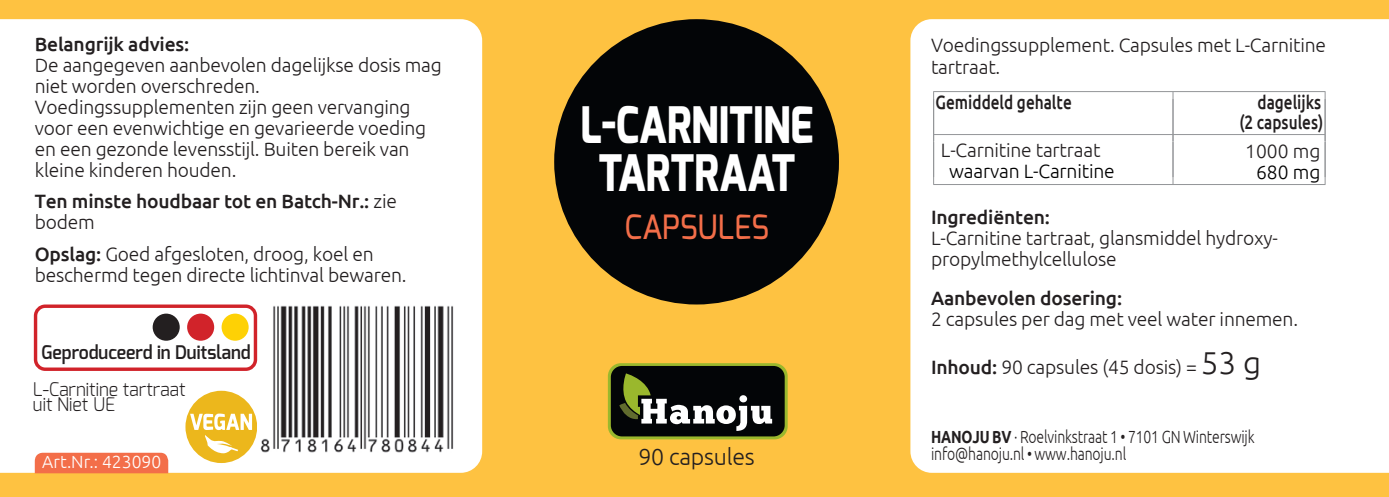
<style>
.page{position:relative;width:1389px;height:497px;background:#fff}
.page>*{position:absolute;margin:0;border:0;box-sizing:border-box;transform-origin:0 0}
.t1{font:800 50.05px/48.6px "Exo";color:#fff;text-align:center;scale:.8 1}
.t2{font:500 33.6px "Exo";color:#f36e49;scale:.9 1}
.t3{font:300 23.1px "Ubuntu";letter-spacing:-.01em;color:#231f20}
.t4{font:300 19.25px/21px "Ubuntu";letter-spacing:-.01em;color:#231f20}
.t5{font:500 19.25px/21px "Ubuntu";letter-spacing:-.01em;color:#231f20}
.t6{font:500 19.25px/20.3px "Ubuntu";letter-spacing:-.01em;color:#231f20;text-align:right;scale:.8 1}
.t7{font:300 19.25px "Ubuntu";letter-spacing:-.01em;color:#000}
.t8{font:300 18.9px/15px "Exo";color:#231f20;scale:.95 1}
.t9{font:600 18.9px "Exo";color:#231f20;scale:.95 1}
.t10{font:300 17.5px/17.5px "Ubuntu";letter-spacing:-.01em;color:#231f20;scale:.8 1}
.t11{font:300 17.5px "Ubuntu";color:#fff}
.s1{font-weight:300}
.s2{font-weight:500}
.s3{font-size:31.5px}
.s4{font-weight:700}
</style>
<div class="page">
<div style="left:0;top:0;width:1389px;height:496px;background:#fec241"></div>
<div style="left:0;top:19px;width:482px;height:453px;background:#fff"></div>
<div style="left:910px;top:19px;width:479px;height:453px;background:#fff"></div>
<svg style="left:608px;top:362px;width:180px;height:77px"></svg>
<div style="left:611px;top:365px;width:174px;height:71px;background:#030507;border-radius:11px"></div>
<svg style="left:619px;top:373px;width:153px;height:57px"></svg>
<div style="left:185px;top:390px;width:72px;height:72px;background:#ecb71c;border-radius:50%"></div>
<svg style="left:190px;top:413px;width:62px;height:40px"></svg>
<div style="left:554px;top:19px;width:285px;height:285px;background:#030507;border-radius:50%"></div>
<div style="left:35px;top:452px;width:133px;height:20px;background:#f36e49"></div>
<div style="left:257px;top:304px;width:206px;height:161px;background:#fff"></div>
<img style="left:257px;top:305px;width:197px;height:148px">
<div style="left:153px;top:313px;width:27px;height:27px;background:#231f20;border-radius:50%"></div>
<div style="left:187px;top:313px;width:27px;height:27px;background:#d1232a;border-radius:50%"></div>
<div style="left:222px;top:313px;width:27px;height:27px;background:#fed105;border-radius:50%"></div>
<div style="left:34px;top:304px;width:223px;height:66px;border:3px solid #d1232a;border-radius:10px"></div>
<hr style="left:933px;top:91px;width:205px;height:1px;background:#939598">
<hr style="left:933px;top:92px;width:1px;height:42px;background:#939598">
<hr style="left:1138px;top:91px;width:188px;height:1px;background:#939598">
<hr style="left:1172px;top:92px;width:2px;height:42px;background:#939598">
<hr style="left:1325px;top:92px;width:1px;height:42px;background:#939598">
<hr style="left:933px;top:134px;width:205px;height:1px;background:#939598">
<hr style="left:933px;top:135px;width:1px;height:42px;background:#939598">
<hr style="left:1138px;top:134px;width:188px;height:1px;background:#939598">
<hr style="left:1172px;top:135px;width:2px;height:42px;background:#939598">
<hr style="left:1325px;top:135px;width:1px;height:42px;background:#939598">
<hr style="left:933px;top:184px;width:205px;height:1px;background:#939598">
<hr style="left:1138px;top:184px;width:188px;height:1px;background:#939598">
<hr style="left:933px;top:142px;width:1px;height:42px;background:#939598">
<hr style="left:1172px;top:142px;width:2px;height:42px;background:#939598">
<hr style="left:1325px;top:142px;width:1px;height:42px;background:#939598">
<p class="t5" style="left:35px;top:32px;width:156px">Belangrijk advies:</p>
<p class="t4" style="left:35px;top:54px;width:409px">De aangegeven aanbevolen dagelijkse dosis mag niet worden overschreden.<br>Voedingssupplementen zijn geen vervanging voor een evenwichtige en gevarieerde voeding en een gezonde levensstijl. Buiten bereik van kleine kinderen houden.</p>
<p class="t5" style="left:35px;top:190px;width:364px">Ten minste houdbaar tot en Batch-Nr.: <span class="s1">zie bodem</span></p>
<p class="t4" style="left:35px;top:243px;width:373px"><span class="s2">Opslag:</span> Goed afgesloten, droog, koel en beschermd tegen directe lichtinval bewaren.</p>
<p class="t9" style="left:41px;top:340px;width:222px">Geproduceerd in Duitsland</p>
<p class="t8" style="left:33px;top:381px;width:162px">L-Carnitine tartraat uit Niet UE</p>
<p class="t11" style="left:42px;top:451px;width:121px">Art.Nr.: 423090</p>
<h1 class="t1" style="left:581px;top:101px;width:293px">L-CARNITINE<br>TARTRAAT</h1>
<h2 class="t2" style="left:625px;top:205px;width:162px">CAPSULES</h2>
<p class="t3" style="left:638px;top:442px;width:118px">90 capsules</p>
<p class="t4" style="left:931px;top:35px;width:397px">Voedingssupplement. Capsules met L-Carnitine tartraat.</p>
<p class="t6" style="left:936px;top:91px;width:172px">Gemiddeld gehalte</p>
<p class="t6" style="left:1239px;top:91px;width:106px">dagelijks<br>(2 capsules)</p>
<p class="t4" style="left:941px;top:138px;width:161px">L-Carnitine tartraat</p>
<p class="t4" style="left:1245px;top:139px;width:77px">1000 mg</p>
<p class="t7" style="left:949px;top:159px;width:167px">waarvan L-Carnitine</p>
<p class="t7" style="left:1256px;top:161px;width:66px">680 mg</p>
<p class="t5" style="left:931px;top:205px;width:121px">Ingrediënten:</p>
<p class="t4" style="left:931px;top:227px;width:348px">L-Carnitine tartraat, glansmiddel hydroxy&shy;propylmethylcellulose</p>
<p class="t5" style="left:931px;top:286px;width:193px">Aanbevolen dosering:</p>
<p class="t4" style="left:931px;top:307px;width:369px">2 capsules per dag met veel water innemen.</p>
<p class="t4" style="left:931px;top:356px;width:332px"><span class="s2">Inhoud:</span> 90 capsules (45 dosis) = <span class="s3">53 g</span></p>
<p class="t10" style="left:931px;top:426px;width:406px"><span class="s4">HANOJU BV</span> · Roelvinkstraat 1 • 7101 GN Winterswijk info@hanoju.nl • www.hanoju.nl</p>
</div>
